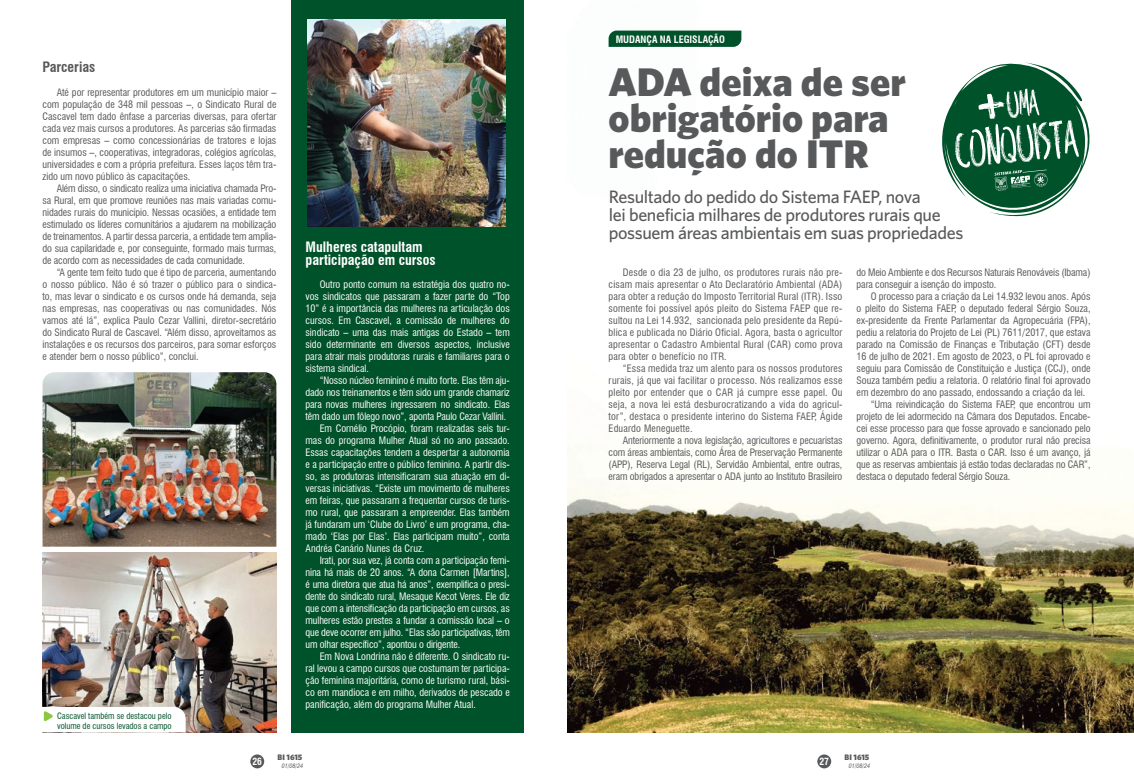
<style>
.page{position:relative;width:1134px;height:780px;background:#fff}
.page>*{position:absolute;margin:0;border:0;box-sizing:border-box;transform-origin:0 0}
.t1{font:900 40px/36px "Whitney HTF";color:#58595b}
.t2{font:500 18px/18px "Whitney HTF";letter-spacing:-.02em;color:#58595b}
.t3{font:700 condensed 14px/12.7px "Swiss 721 BT";color:#fff}
.t4{font:700 condensed 14px "Swiss 721 BT";color:#58595b}
.t5{font:condensed 10px/12px "Swiss 721 BT";color:#58595b;text-align:justify}
.t6{font:condensed 10px/12px "Swiss 721 BT";color:#fff;text-align:justify}
.t7{font:700 condensed 10px "Swiss 721 BT";color:#fff}
.t8{font:700 condensed 9.6px "Swiss 721 BT";color:#fff}
.t9{font:condensed 8.5px/10.2px "Swiss 721 BT";color:#00522a}
.t10{font:900 8px "Whitney HTF";color:#58595b}
.t11{font:italic condensed 6px "Swiss 721 BT";color:#58595b}
</style>
<div class="page">
<div style="left:291px;top:0;width:233px;height:732px;background:#00522a"></div>
<img style="left:43px;top:372px;width:233px;height:174px">
<img style="left:43px;top:552px;width:233px;height:180px">
<svg style="left:42px;top:706px;width:144px;height:26px"></svg>
<img style="left:567px;top:30px;width:567px;height:702px">
<svg style="left:609px;top:31px;width:132px;height:16px;background:#04542d"></svg>
<svg style="left:940px;top:62px;width:152px;height:157px"></svg>
<img style="left:307px;top:19px;width:199px;height:208px">
<div style="left:250px;top:754px;width:14px;height:14px;background:#58595b;border-radius:50%"></div>
<div style="left:817px;top:754px;width:14px;height:14px;background:#58595b;border-radius:50%"></div>
<h3 class="t4" style="left:43px;top:59px;width:54px">Parcerias</h3>
<p class="t5" style="left:43px;top:86px;width:235px;text-indent:14px">Até por representar produtores em um município maior – com população de 348 mil pessoas –, o Sindicato Rural de Cascavel tem dado ênfase a parcerias diversas, para ofertar cada vez mais cursos a produtores. As parcerias são firmadas com empresas – como concessionárias de tratores e lojas de insumos –, cooperativas, integradoras, colégios agrícolas, universidades e com a própria prefeitura. Esses laços têm tra&shy;zido um novo público às capacitações.</p>
<p class="t5" style="left:43px;top:182px;width:235px;text-indent:14px">Além disso, o sindicato realiza uma iniciativa chamada Pro&shy;sa Rural, em que promove reuniões nas mais variadas comu&shy;nidades rurais do município. Nessas ocasiões, a entidade tem estimulado os líderes comunitários a ajudarem na mobilização de treinamentos. A partir dessa parceria, a entidade tem amplia&shy;do sua capilaridade e, por conseguinte, formado mais turmas, de acordo com as necessidades de cada comunidade.</p>
<p class="t5" style="left:43px;top:266px;width:235px;text-indent:14px">“A gente tem feito tudo que é tipo de parceria, aumentando o nosso público. Não é só trazer o público para o sindica&shy;to, mas levar o sindicato e os cursos onde há demanda, seja nas empresas, nas cooperativas ou nas comunidades. Nós vamos até lá”, explica Paulo Cezar Vallini, diretor-secretário do Sindicato Rural de Cascavel. “Além disso, aproveitamos as instalações e os recursos dos parceiros, para somar esforços e atender bem o nosso público”, conclui.</p>
<p class="t9" style="left:57px;top:710px;width:116px">Cascavel também se destacou pelo volume de cursos levados a campo</p>
<h3 class="t3" style="left:306px;top:241px;width:132px">Mulheres catapultam participação em cursos</h3>
<p class="t6" style="left:306px;top:278px;width:206px;text-indent:14px">Outro ponto comum na estratégia dos quatro no&shy;vos sindicatos que passaram a fazer parte do “Top 10” é a importância das mulheres na articulação dos cursos. Em Cascavel, a comissão de mulheres do sindicato – uma das mais antigas do Estado – tem sido determinante em diversos aspectos, inclusive para atrair mais produtoras rurais e familiares para o sistema sindical.</p>
<p class="t6" style="left:320px;top:374px;width:192px">“Nosso núcleo feminino é muito forte. Elas têm aju-</p>
<p class="t6" style="left:306px;top:386px;width:206px">dado nos treinamentos e têm sido um grande chamariz</p>
<p class="t6" style="left:306px;top:398px;width:206px">para novas mulheres ingressarem no sindicato. Elas</p>
<p class="t6" style="left:306px;top:410px;width:202px">têm dado um fôlego novo”, aponta Paulo Cezar Vallini.</p>
<p class="t6" style="left:320px;top:422px;width:192px">Em Cornélio Procópio, foram realizadas seis tur-</p>
<p class="t6" style="left:306px;top:434px;width:206px">mas do programa Mulher Atual só no ano passado.</p>
<p class="t6" style="left:306px;top:446px;width:206px">Essas capacitações tendem a despertar a autonomia</p>
<p class="t6" style="left:306px;top:458px;width:206px">e a participação entre o público feminino. A partir dis-</p>
<p class="t6" style="left:306px;top:470px;width:206px">so, as produtoras intensificaram sua atuação em di-</p>
<p class="t6" style="left:306px;top:482px;width:206px">versas iniciativas. “Existe um movimento de mulheres</p>
<p class="t6" style="left:306px;top:494px;width:206px">em feiras, que passaram a frequentar cursos de turis-</p>
<p class="t6" style="left:306px;top:506px;width:206px">mo rural, que passaram a empreender. Elas também</p>
<p class="t6" style="left:306px;top:518px;width:206px">já fundaram um ‘Clube do Livro’ e um programa, cha-</p>
<p class="t6" style="left:306px;top:530px;width:206px">mado ‘Elas por Elas’. Elas participam muito”, conta</p>
<p class="t6" style="left:306px;top:542px;width:120px">Andréa Canário Nunes da Cruz.</p>
<p class="t6" style="left:320px;top:554px;width:192px">Irati, por sua vez, já conta com a participação femi-</p>
<p class="t6" style="left:306px;top:566px;width:206px">nina há mais de 20 anos. “A dona Carmen [Martins],</p>
<p class="t6" style="left:306px;top:578px;width:206px">é uma diretora que atua há anos”, exemplifica o presi-</p>
<p class="t6" style="left:306px;top:590px;width:206px">dente do sindicato rural, Mesaque Kecot Veres. Ele diz</p>
<p class="t6" style="left:306px;top:602px;width:206px">que com a intensificação da participação em cursos, as</p>
<p class="t6" style="left:306px;top:614px;width:206px">mulheres estão prestes a fundar a comissão local – o</p>
<p class="t6" style="left:306px;top:626px;width:206px">que deve ocorrer em julho. “Elas são participativas, têm</p>
<p class="t6" style="left:306px;top:638px;width:156px">um olhar específico”, apontou o dirigente.</p>
<p class="t6" style="left:320px;top:650px;width:192px">Em Nova Londrina não é diferente. O sindicato ru-</p>
<p class="t6" style="left:306px;top:662px;width:206px">ral levou a campo cursos que costumam ter participa-</p>
<p class="t6" style="left:306px;top:674px;width:206px">ção feminina majoritária, como de turismo rural, bási-</p>
<p class="t6" style="left:306px;top:686px;width:206px">co em mandioca e em milho, derivados de pescado e</p>
<p class="t6" style="left:306px;top:698px;width:172px">panificação, além do programa Mulher Atual.</p>
<p class="t8" style="left:252px;top:755px;width:11px">26</p>
<p class="t10" style="left:278px;top:752px;width:26px">BI 1615</p>
<p class="t11" style="left:282px;top:762px;width:23px">01/08/24</p>
<p class="t7" style="left:616px;top:34px;width:111px">MUDANÇA NA LEGISLAÇÃO</p>
<h1 class="t1" style="left:609px;top:63px;width:299px">ADA deixa de ser obrigatório para redução do ITR</h1>
<h2 class="t2" style="left:609px;top:187px;width:356px">Resultado do pedido do Sistema FAEP, nova<br>lei beneficia milhares de produtores rurais que possuem áreas ambientais em suas propriedades</h2>
<p class="t5" style="left:609px;top:266px;width:235px;text-indent:14px">Desde o dia 23 de julho, os produtores rurais não pre&shy;cisam mais apresentar o Ato Declaratório Ambiental (ADA) para obter a redução do Imposto Territorial Rural (ITR). Isso somente foi possível após pleito do Sistema FAEP que re&shy;sultou na Lei 14.932, sancionada pelo presidente da Repú&shy;blica e publicada no Diário Oficial. Agora, basta o agricultor apresentar o Cadastro Ambiental Rural (CAR) como prova para obter o benefício no ITR.</p>
<p class="t5" style="left:609px;top:362px;width:235px;text-indent:14px">“Essa medida traz um alento para os nossos produtores rurais, já que vai facilitar o processo. Nós realizamos esse pleito por entender que o CAR já cumpre esse papel. Ou seja, a nova lei está desburocratizando a vida do agricul&shy;tor”, destaca o presidente interino do Sistema FAEP, Ágide Eduardo Meneguette.</p>
<p class="t5" style="left:609px;top:434px;width:235px;text-indent:14px">Anteriormente a nova legislação, agricultores e pecuaristas com áreas ambientais, como Área de Preservação Permanente (APP), Reserva Legal (RL), Servidão Ambiental, entre outras, eram obrigados a apresentar o ADA junto ao Instituto Brasileiro</p>
<p class="t5" style="left:857px;top:266px;width:235px">do Meio Ambiente e dos Recursos Naturais Renováveis (Ibama) para conseguir a isenção do imposto.</p>
<p class="t5" style="left:871px;top:290px;width:221px">O processo para a criação da Lei 14.932 levou anos. Após</p>
<p class="t5" style="left:857px;top:302px;width:235px">o pleito do Sistema FAEP, o deputado federal Sérgio Souza,</p>
<p class="t5" style="left:857px;top:314px;width:235px">ex-presidente da Frente Parlamentar da Agropecuária (FPA),</p>
<p class="t5" style="left:857px;top:326px;width:235px">pediu a relatoria do Projeto de Lei (PL) 7611/2017, que estava</p>
<p class="t5" style="left:857px;top:338px;width:235px">parado na Comissão de Finanças e Tributação (CFT) desde</p>
<p class="t5" style="left:857px;top:350px;width:235px">16 de julho de 2021. Em agosto de 2023, o PL foi aprovado e</p>
<p class="t5" style="left:857px;top:362px;width:235px">seguiu para Comissão de Constituição e Justiça (CCJ), onde</p>
<p class="t5" style="left:857px;top:374px;width:235px">Souza também pediu a relatoria. O relatório final foi aprovado</p>
<p class="t5" style="left:857px;top:386px;width:230px">em dezembro do ano passado, endossando a criação da lei.</p>
<p class="t5" style="left:871px;top:398px;width:221px">“Uma reivindicação do Sistema FAEP, que encontrou um</p>
<p class="t5" style="left:857px;top:410px;width:235px">projeto de lei adormecido na Câmara dos Deputados. Encabe-</p>
<p class="t5" style="left:857px;top:422px;width:235px">cei esse processo para que fosse aprovado e sancionado pelo</p>
<p class="t5" style="left:857px;top:434px;width:235px">governo. Agora, definitivamente, o produtor rural não precisa</p>
<p class="t5" style="left:857px;top:446px;width:235px">utilizar o ADA para o ITR. Basta o CAR. Isso é um avanço, já</p>
<p class="t5" style="left:857px;top:458px;width:235px">que as reservas ambientais já estão todas declaradas no CAR”,</p>
<p class="t5" style="left:857px;top:470px;width:155px">destaca o deputado federal Sérgio Souza.</p>
<p class="t8" style="left:819px;top:755px;width:11px">27</p>
<p class="t10" style="left:844px;top:752px;width:26px">BI 1615</p>
<p class="t11" style="left:849px;top:762px;width:23px">01/08/24</p>
</div>
